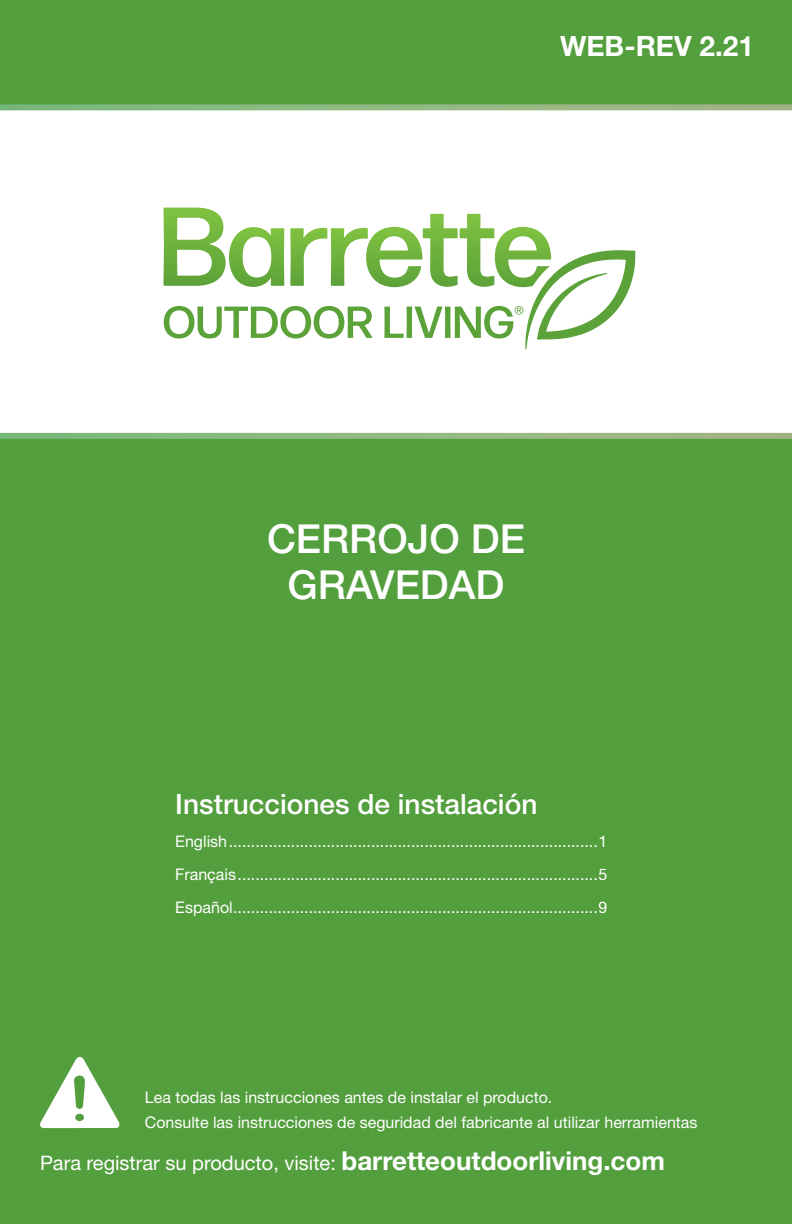
<style>
.page{position:relative;width:792px;height:1224px;background:#fff}
.page>*{position:absolute;margin:0;border:0;box-sizing:border-box;transform-origin:0 0}
.Headline{font:500 40px/46px "Helvetica Neue LT Std";color:#fff;text-align:center}
.t1{font:500 28px "Helvetica Neue LT Std";color:#fff}
.t2{font:700 28px "Helvetica Neue LT Std";color:#fff}
.t3{font:20px "Helvetica Neue LT Std";color:#fff}
.Body_Copy{font:16px "Helvetica Neue LT Std";color:#fff}
.s1{font-weight:700;font-size:26px}
</style>
<div class="page">
<div style="left:0;top:0;width:792px;height:104px;background:#539e3d"></div>
<div style="left:0;top:439px;width:792px;height:785px;background:#539e3d"></div>
<svg style="left:40px;top:1057px;width:80px;height:71px"></svg>
<svg style="left:163px;top:208px;width:472px;height:141px"></svg>
<svg style="left:0;top:433px;width:792px;height:6px;background:#8eb780"></svg>
<svg style="left:0;top:104px;width:792px;height:6px;background:#8cb67d"></svg>
<p class="t2" style="left:560px;top:29px;width:195px">WEB-REV 2.21</p>
<p class="Headline" style="left:267px;top:515px;width:259px">CERROJO DE<br>GRAVEDAD</p>
<p class="t1" style="left:175px;top:787px;width:364px">Instrucciones de instalación</p>
<p class="Body_Copy" style="left:175px;top:831px;width:433px">English...................................................................................1</p>
<p class="Body_Copy" style="left:175px;top:864px;width:433px">Français.................................................................................5</p>
<p class="Body_Copy" style="left:175px;top:897px;width:433px">Español..................................................................................9</p>
<p class="Body_Copy" style="left:145px;top:1088px;width:409px">Lea todas las instrucciones antes de instalar el producto.</p>
<p class="Body_Copy" style="left:145px;top:1113px;width:554px">Consulte las instrucciones de seguridad del fabricante al utilizar herramientas</p>
<p class="t3" style="left:40px;top:1151px;width:627px">Para registrar su producto, visite: <span class="s1">barretteoutdoorliving.com</span></p>
</div>
